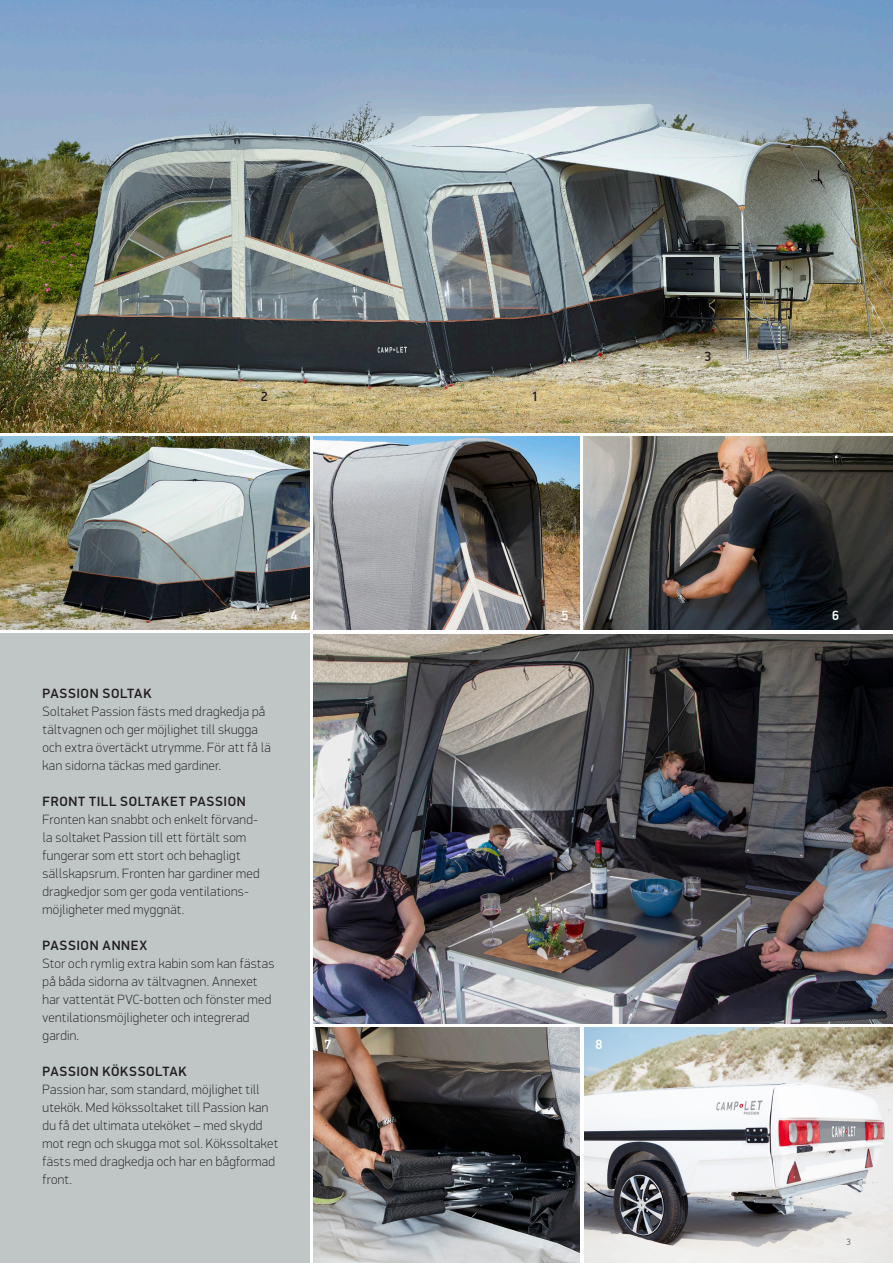
<style>
.page{position:relative;width:893px;height:1263px;background:#fff}
.page>*{position:absolute;margin:0;border:0;box-sizing:border-box;transform-origin:0 0}
.BRØDTEKST_Produkt{font:100 13.5px/18px "PF Din Display Pro";letter-spacing:.025em;color:#231f20}
.BRØDTEKST_Produkt-2{font:500 13.5px "PF Din Display Pro";letter-spacing:.045em;color:#231f20}
.BILLEDTAL{font:500 13.5px "PF Din Display Pro";color:#fff}
.BILLEDTAL-2{font:500 13.5px "PF Din Display Pro";color:#231f20}
.t1{font:100 9px "PF Din Display Pro";color:#231f20}
</style>
<div class="page">
<div style="left:0;top:634px;width:309px;height:629px;background:#bfc6c5"></div>
<img style="left:0;top:436px;width:309px;height:193px">
<img style="left:0;top:0;width:893px;height:432px">
<img style="left:313px;top:436px;width:267px;height:193px">
<img style="left:313px;top:635px;width:580px;height:388px">
<img style="left:584px;top:1027px;width:309px;height:236px">
<img style="left:584px;top:437px;width:309px;height:192px">
<img style="left:313px;top:1028px;width:267px;height:235px">
<p class="BILLEDTAL-2" style="left:261px;top:388px;width:8px">2</p>
<p class="BILLEDTAL-2" style="left:532px;top:388px;width:8px">1</p>
<p class="BILLEDTAL-2" style="left:704px;top:349px;width:8px">3</p>
<p class="BILLEDTAL" style="left:291px;top:607px;width:8px">4</p>
<p class="BILLEDTAL" style="left:561px;top:607px;width:8px">5</p>
<p class="BILLEDTAL" style="left:832px;top:607px;width:8px">6</p>
<p class="BRØDTEKST_Produkt-2" style="left:43px;top:686px;width:110px">PASSION SOLTAK</p>
<p class="BRØDTEKST_Produkt" style="left:43px;top:703px;width:230px">Soltaket Passion fästs med dragkedja på tältvagnen och ger möjlighet till skugga och extra övertäckt utrymme. För att få lä kan sidorna täckas med gardiner.</p>
<p class="BRØDTEKST_Produkt-2" style="left:43px;top:794px;width:204px">FRONT TILL SOLTAKET PASSION</p>
<p class="BRØDTEKST_Produkt" style="left:43px;top:811px;width:219px">Fronten kan snabbt och enkelt förvand&shy;la soltaket Passion till ett förtält som fungerar som ett stort och behagligt sällskapsrum. Fronten har gardiner med dragkedjor som ger goda ventilations&shy;möjligheter med myggnät.</p>
<p class="BRØDTEKST_Produkt-2" style="left:43px;top:938px;width:106px">PASSION ANNEX</p>
<p class="BRØDTEKST_Produkt" style="left:43px;top:955px;width:233px">Stor och rymlig extra kabin som kan fästas på båda sidorna av tältvagnen. Annexet har vattentät PVC-botten och fönster med ventilationsmöjligheter och integrerad gardin.</p>
<p class="BRØDTEKST_Produkt-2" style="left:43px;top:1064px;width:146px">PASSION KÖKSSOLTAK</p>
<p class="BRØDTEKST_Produkt" style="left:43px;top:1081px;width:237px">Passion har, som standard, möjlighet till utekök. Med kökssoltaket till Passion kan du få det ultimata uteköket – med skydd mot regn och skugga mot sol. Kökssoltaket fästs med dragkedja och har en bågformad front.</p>
<p class="BILLEDTAL" style="left:325px;top:1036px;width:8px">7</p>
<p class="BILLEDTAL" style="left:595px;top:1036px;width:8px">8</p>
<p class="t1" style="left:846px;top:1237px;width:6px">3</p>
</div>
